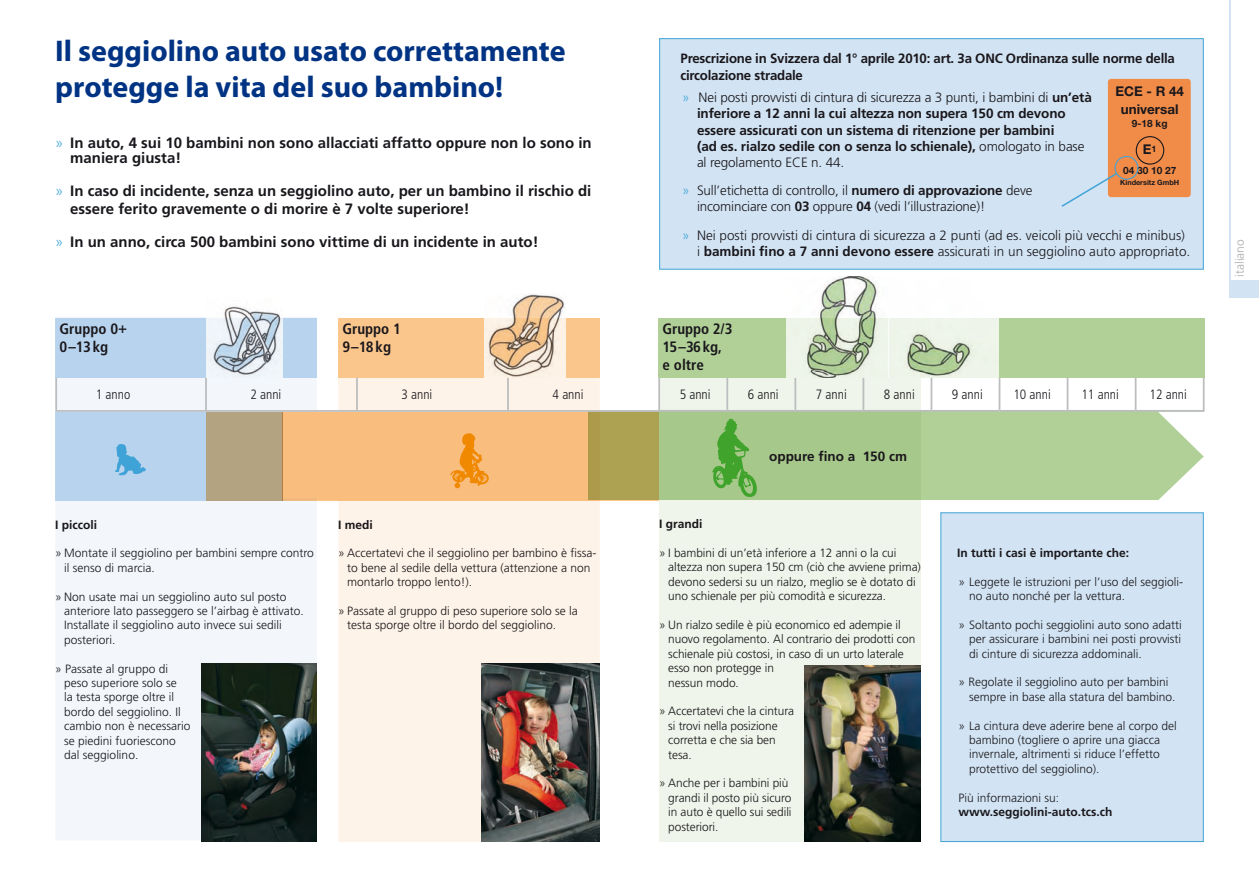
<style>
.page{position:relative;width:1259px;height:893px;background:#fff}
.page>*{position:absolute;margin:0;border:0;box-sizing:border-box;transform-origin:0 0}
.t1{font:700 30px/36px "Myriad Pro";color:#003383}
.t2{font:700 15px/15px "Frutiger LT";color:#1a171c}
.t3{font:700 condensed 15px/18px "Frutiger LT";color:#1a171c}
.t4{font:700 13.5px/16.2px "Frutiger LT";letter-spacing:-.01em;color:#1a171c}
.t5{font:300 13.5px/16.2px "Frutiger LT";color:#1a171c}
.t6{font:300 condensed 13.5px "Frutiger LT";color:#1a171c}
.t7{font:700 13.5px/17.9px "Helvetica Neue LT Std";color:#1a171c;text-align:center}
.t8{font:300 12px/14.4px "Frutiger LT";color:#1a171c}
.t9{font:700 12px/14.4px "Frutiger LT";color:#1a171c}
.t10{font:300 12px "Frutiger LT";color:#a7a9ab}
.t11{font:700 10.05px "Helvetica Neue LT Std";color:#1a171c}
.t12{font:700 7.2px "Helvetica Neue LT Std";color:#1a171c}
.s1{font-weight:300;color:#40a3d7}
.s2{font-weight:300}
.s3{color:#40a3d7}
.s4{font-weight:700}
</style>
<div class="page">
<div style="left:659px;top:38px;width:544px;height:232px;background:#d2e4f3;border:1px solid #40a3d7"></div>
<div style="left:940px;top:512px;width:263px;height:330px;background:#d2e4f3;border:1px solid #40a3d7"></div>
<div style="left:1108px;top:79px;width:82px;height:118px;background:#f08c48;border-radius:3px"></div>
<div style="left:1135px;top:136px;width:29px;height:29px;border:1px solid #1a171c;border-radius:50%"></div>
<div style="left:1114px;top:156px;width:24px;height:24px;border:1px solid #40a3d7;border-radius:50%"></div>
<svg style="left:1061px;top:172px;width:57px;height:35px"></svg>
<div style="left:1229px;top:281px;width:30px;height:17px;background:#d2e4f3"></div>
<hr style="left:1229px;top:0;width:1px;height:298px;background:#d2e4f3">
<div style="left:588px;top:411px;width:615px;height:89px;background:#b1d097"></div>
<div style="left:283px;top:412px;width:376px;height:88px;background:#ada152"></div>
<svg style="left:659px;top:378px;width:262px;height:464px;fill:#eff5ea"></svg>
<svg style="left:317px;top:378px;width:283px;height:464px;fill:#fef3e8"></svg>
<div style="left:338px;top:318px;width:262px;height:60px;background:#fac68b"></div>
<svg style="left:1158px;top:412px;width:46px;height:88px"></svg>
<svg style="left:55px;top:317px;width:262px;height:523px;fill:#f3f7fc"></svg>
<div style="left:206px;top:412px;width:77px;height:88px;background:#b4a381"></div>
<hr style="left:206px;top:410px;width:151px;height:2px;background:#bcbdbf">
<hr style="left:357px;top:410px;width:151px;height:2px;background:#bcbdbf">
<hr style="left:508px;top:410px;width:152px;height:2px;background:#bcbdbf">
<hr style="left:55px;top:378px;width:2px;height:32px;background:#bcbdbf">
<hr style="left:205px;top:378px;width:2px;height:32px;background:#bcbdbf">
<hr style="left:55px;top:410px;width:151px;height:2px;background:#bcbdbf">
<hr style="left:356px;top:378px;width:2px;height:32px;background:#bcbdbf">
<hr style="left:507px;top:378px;width:2px;height:32px;background:#bcbdbf">
<hr style="left:658px;top:378px;width:2px;height:32px;background:#bcbdbf">
<hr style="left:659px;top:410px;width:68px;height:2px;background:#bcbdbf">
<hr style="left:727px;top:410px;width:68px;height:2px;background:#bcbdbf">
<hr style="left:795px;top:410px;width:68px;height:2px;background:#bcbdbf">
<hr style="left:863px;top:410px;width:68px;height:2px;background:#bcbdbf">
<hr style="left:931px;top:410px;width:68px;height:2px;background:#bcbdbf">
<hr style="left:999px;top:410px;width:68px;height:2px;background:#bcbdbf">
<hr style="left:1067px;top:410px;width:68px;height:2px;background:#bcbdbf">
<hr style="left:1135px;top:410px;width:69px;height:2px;background:#bcbdbf">
<hr style="left:726px;top:378px;width:2px;height:32px;background:#bcbdbf">
<hr style="left:794px;top:378px;width:2px;height:32px;background:#bcbdbf">
<hr style="left:862px;top:378px;width:2px;height:32px;background:#bcbdbf">
<hr style="left:930px;top:378px;width:2px;height:32px;background:#bcbdbf">
<hr style="left:998px;top:378px;width:2px;height:32px;background:#bcbdbf">
<hr style="left:1066px;top:378px;width:2px;height:32px;background:#bcbdbf">
<hr style="left:1134px;top:378px;width:2px;height:32px;background:#bcbdbf">
<hr style="left:1202px;top:378px;width:2px;height:32px;background:#bcbdbf">
<svg style="left:712px;top:419px;width:45px;height:78px"></svg>
<svg style="left:450px;top:433px;width:39px;height:55px"></svg>
<svg style="left:115px;top:444px;width:31px;height:32px"></svg>
<img style="left:207px;top:305px;width:76px;height:73px">
<img style="left:485px;top:294px;width:80px;height:84px">
<img style="left:201px;top:663px;width:116px;height:179px">
<img style="left:804px;top:665px;width:117px;height:177px">
<img style="left:482px;top:663px;width:118px;height:179px">
<div style="left:658px;top:318px;width:546px;height:60px;background:#b1d097"></div>
<img style="left:787px;top:276px;width:211px;height:102px">
<p class="t1" style="left:55px;top:33px;width:512px">Il seggiolino auto usato correttamente protegge la vita del suo bambino!</p>
<p class="t2" style="left:70px;top:136px;width:523px;text-indent:-15px"><span class="s1">»</span> In auto, 4 sui 10 bambini non sono allacciati affatto oppure non lo sono in maniera giusta!</p>
<p class="t2" style="left:70px;top:182px;width:522px;line-height:18px;text-indent:-15px"><span class="s1">»</span> In caso di incidente, senza un seggiolino auto, per un bambino il rischio di essere ferito gravemente o di morire è 7 volte superiore!</p>
<p class="t2" style="left:55px;top:235px;width:485px"><span class="s1">»</span> In un anno, circa 500 bambini sono vittime di un incidente in auto!</p>
<p class="t4" style="left:680px;top:51px;width:496px">Prescrizione in Svizzera dal 1° aprile 2010: art. 3a ONC Ordinanza sulle norme della circolazione stradale</p>
<p class="t4" style="left:697px;top:89px;width:396px;text-indent:-15px"><span class="s1">»</span> <span class="s2">Nei posti provvisti di cintura di sicurezza a 3 punti, i bambini di</span> un’età inferiore a 12 anni la cui altezza non supera 150 cm devono essere assicurati con un sistema di ritenzione per bambini<br>(ad es. rialzo sedile con o senza lo schienale), <span class="s2">omologato in base al regolamento ECE n. 44.</span></p>
<p class="t5" style="left:697px;top:183px;width:337px;text-indent:-15px"><span class="s3">»</span> Sull’etichetta di controllo, il <span class="s4">numero di approvazione</span> deve incominciare con <span class="s4">03</span> oppure <span class="s4">04</span> (vedi l’illustrazione)!</p>
<p class="t5" style="left:697px;top:227px;width:495px;text-indent:-15px"><span class="s3">»</span> Nei posti provvisti di cintura di sicurezza a 2 punti (ad es. veicoli più vecchi e minibus) i <span class="s4">bambini fino a 7 anni devono essere</span> assicurati in un seggiolino auto appropriato.</p>
<p class="t7" style="left:1115px;top:82px;width:70px">ECE - R 44 universal</p>
<p class="t11" style="left:1132px;top:118px;width:37px">9-18 kg</p>
<p class="t7" style="left:1143px;top:140px;width:15px">E<sup>1</sup></p>
<p class="t11" style="left:1123px;top:165px;width:55px">04 30 10 27</p>
<p class="t12" style="left:1120px;top:178px;width:60px">Kindersitz GmbH</p>
<p class="t3" style="left:60px;top:320px;width:69px">Gruppo 0+<br>0–13kg</p>
<p class="t3" style="left:342px;top:320px;width:60px">Gruppo 1<br>9–18kg</p>
<p class="t3" style="left:662px;top:320px;width:71px">Gruppo 2/3<br>15–36kg, e oltre</p>
<p class="t6" style="left:96px;top:387px;width:36px">1 anno</p>
<p class="t6" style="left:250px;top:387px;width:32px">2 anni</p>
<p class="t6" style="left:401px;top:387px;width:32px">3 anni</p>
<p class="t6" style="left:552px;top:387px;width:32px">4 anni</p>
<p class="t6" style="left:679px;top:387px;width:32px">5 anni</p>
<p class="t6" style="left:747px;top:387px;width:32px">6 anni</p>
<p class="t6" style="left:816px;top:387px;width:32px">7 anni</p>
<p class="t6" style="left:884px;top:387px;width:32px">8 anni</p>
<p class="t6" style="left:952px;top:387px;width:32px">9 anni</p>
<p class="t6" style="left:1013px;top:387px;width:39px">10 anni</p>
<p class="t6" style="left:1081px;top:387px;width:39px">11 anni</p>
<p class="t6" style="left:1149px;top:387px;width:39px">12 anni</p>
<p class="t9" style="left:55px;top:517px;width:44px">I piccoli</p>
<p class="t8" style="left:64px;top:546px;width:251px;text-indent:-9px">» Montate il seggiolino per bambini sempre contro il senso di marcia.</p>
<p class="t8" style="left:64px;top:589px;width:241px;text-indent:-9px">» Non usate mai un seggiolino auto sul posto anteriore lato passeggero se l’airbag è attivato.<br>Installate il seggiolino auto invece sui sedili posteriori.</p>
<p class="t8" style="left:64px;top:661px;width:128px;text-indent:-9px">» Passate al gruppo di peso superiore solo se<br>la testa sporge oltre il bordo del seggiolino. Il cambio non è necessario se piedini fuoriescono dal seggiolino.</p>
<p class="t9" style="left:338px;top:517px;width:36px">I medi</p>
<p class="t8" style="left:347px;top:546px;width:251px;text-indent:-9px">» Accertatevi che il seggiolino per bambino è fissa&shy;to bene al sedile della vettura (attenzione a non montarlo troppo lento!).</p>
<p class="t8" style="left:347px;top:604px;width:232px;text-indent:-9px">» Passate al gruppo di peso superiore solo se la testa sporge oltre il bordo del seggiolino.</p>
<p class="t4" style="left:769px;top:448px;width:139px">oppure fino a 150 cm</p>
<p class="t9" style="left:659px;top:517px;width:45px">I grandi</p>
<p class="t8" style="left:668px;top:546px;width:254px;text-indent:-9px">» I bambini di un’età inferiore a 12 anni o la cui altezza non supera 150 cm (ciò che avviene prima) devono sedersi su un rialzo, meglio se è dotato di uno schienale per più comodità e sicurezza.</p>
<p class="t8" style="left:668px;top:618px;width:248px;text-indent:-9px">» Un rialzo sedile è più economico ed adempie il nuovo regolamento. Al contrario dei prodotti con schienale più costosi, in caso di un urto laterale esso non protegge in<br>nessun modo.</p>
<p class="t8" style="left:668px;top:704px;width:127px;text-indent:-9px">» Accertatevi che la cintura si trovi nella posizione corretta e che sia ben tesa.</p>
<p class="t8" style="left:668px;top:776px;width:125px;text-indent:-9px">» Anche per i bambini più grandi il posto più sicuro in auto è quello sui sedili posteriori.</p>
<p class="t9" style="left:957px;top:545px;width:174px">In tutti i casi è importante che:</p>
<p class="t8" style="left:969px;top:574px;width:216px;text-indent:-10px">» Leggete le istruzioni per l’uso del seggioli&shy;no auto nonché per la vettura.</p>
<p class="t8" style="left:969px;top:617px;width:214px;text-align:justify;text-indent:-10px">» Soltanto pochi seggiolini auto sono adatti per assicurare i bambini nei posti provvisti di cinture di sicurezza addominali.</p>
<p class="t8" style="left:969px;top:675px;width:208px;text-indent:-10px">» Regolate il seggiolino auto per bambini sempre in base alla statura del bambino.</p>
<p class="t8" style="left:969px;top:718px;width:209px;text-indent:-10px">» La cintura deve aderire bene al corpo del bambino (togliere o aprire una giacca invernale, altrimenti si riduce l’effetto protettivo del seggiolino).</p>
<p class="t9" style="left:958px;top:790px;width:156px"><span class="s2">Più informazioni su: </span>www.seggiolini-auto.tcs.ch</p>
<p class="t10" style="left:1232px;top:277px;width:39px;rotate:-90deg">italiano</p>
</div>
